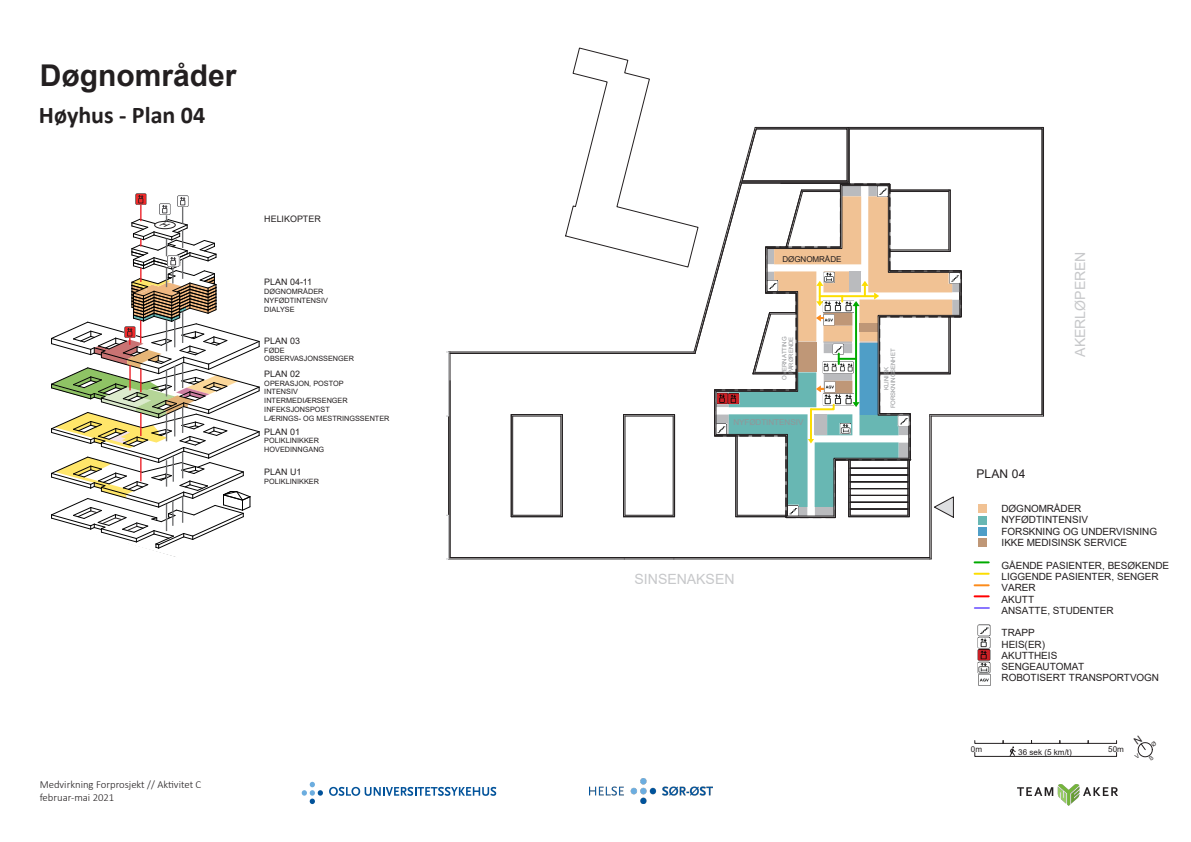
<style>
.page{position:relative;width:1191px;height:842px;background:#fff}
.page>*{position:absolute;margin:0;border:0;box-sizing:border-box;transform-origin:0 0}
.t1{font:700 30px "Arial";color:#231f20}
.t2{font:700 24px "Calibri";color:#231f20}
.t3{font:14.1px "Arial";letter-spacing:-.005em;color:#c7c8ca}
.t4{font:12px "Arial";letter-spacing:.005em;color:#231f20}
.t5{font:300 10.7px/12.9px "Calibri";color:#231f20}
.t6{font:9.9px/11.2px "Arial";letter-spacing:-.005em;color:#231f20}
.t7{font:8.9px "Arial";color:#231f20}
.t8{font:8.1px "Arial";color:#231f20}
.t9{font:8.1px "Arial";color:#939598}
.t10{font:7.3px "Arial";color:#231f20}
.t11{font:6px/6.7px "Arial";letter-spacing:-.005em;color:#939598;text-align:right}
</style>
<div class="page">
<img style="left:589px;top:779px;width:123px;height:25px">
<svg style="left:302px;top:782px;width:21px;height:22px"></svg>
<svg style="left:329px;top:787px;width:167px;height:9px"></svg>
<img style="left:1017px;top:784px;width:100px;height:21px">
<hr style="left:929px;top:414px;width:113px;height:1px;background:#231f20">
<hr style="left:931px;top:416px;width:112px;height:1px;background:#231f20">
<hr style="left:1042px;top:129px;width:1px;height:286px;background:#231f20">
<hr style="left:1043px;top:127px;width:1px;height:288px;background:#231f20">
<hr style="left:849px;top:129px;width:193px;height:1px;background:#231f20">
<hr style="left:849px;top:127px;width:193px;height:1px;background:#231f20">
<svg style="left:446px;top:48px;width:516px;height:512px"></svg>
<img style="left:978px;top:625px;width:12px;height:49px">
<svg style="left:979px;top:674px;width:11px;height:12px"></svg>
<div style="left:978px;top:516px;width:8px;height:8px;background:#68b7b3"></div>
<div style="left:978px;top:527px;width:8px;height:9px;background:#4f9ec7"></div>
<div style="left:978px;top:504px;width:8px;height:9px;background:#f1c294"></div>
<div style="left:978px;top:539px;width:8px;height:8px;background:#bf9777"></div>
<svg style="left:1088px;top:740px;width:29px;height:4px"></svg>
<svg style="left:1003px;top:740px;width:57px;height:17px"></svg>
<svg style="left:974px;top:595px;width:14px;height:2px"></svg>
<svg style="left:974px;top:584px;width:14px;height:2px"></svg>
<svg style="left:974px;top:573px;width:14px;height:2px"></svg>
<svg style="left:974px;top:561px;width:14px;height:2px"></svg>
<svg style="left:974px;top:607px;width:15px;height:2px"></svg>
<svg style="left:51px;top:194px;width:209px;height:363px"></svg>
<svg style="left:1137px;top:742px;width:16px;height:16px"></svg>
<p class="t1" style="left:40px;top:54px;width:198px">Døgnområder</p>
<p class="t2" style="left:39px;top:98px;width:168px">Høyhus - Plan 04</p>
<p class="t7" style="left:264px;top:212px;width:58px">HELIKOPTER</p>
<p class="t7" style="left:264px;top:276px;width:49px">PLAN 04-11</p>
<p class="t10" style="left:264px;top:286px;width:61px">DØGNOMRÅDER</p>
<p class="t10" style="left:264px;top:295px;width:65px">NYFØDTINTENSIV</p>
<p class="t10" style="left:264px;top:304px;width:32px">DIALYSE</p>
<p class="t7" style="left:264px;top:335px;width:37px">PLAN 03</p>
<p class="t10" style="left:264px;top:345px;width:22px">FØDE</p>
<p class="t10" style="left:264px;top:354px;width:91px">OBSERVASJONSSENGER</p>
<p class="t7" style="left:264px;top:368px;width:37px">PLAN 02</p>
<p class="t10" style="left:264px;top:378px;width:81px">OPERASJON, POSTOP</p>
<p class="t10" style="left:264px;top:387px;width:35px">INTENSIV</p>
<p class="t10" style="left:264px;top:396px;width:85px">INTERMEDIÆRSENGER</p>
<p class="t10" style="left:264px;top:404px;width:67px">INFEKSJONSPOST</p>
<p class="t10" style="left:264px;top:413px;width:127px">LÆRINGS- OG MESTRINGSSENTER</p>
<p class="t7" style="left:264px;top:425px;width:37px">PLAN 01</p>
<p class="t10" style="left:264px;top:436px;width:56px">POLIKLINIKKER</p>
<p class="t10" style="left:264px;top:444px;width:61px">HOVEDINNGANG</p>
<p class="t7" style="left:264px;top:466px;width:39px">PLAN U1</p>
<p class="t10" style="left:264px;top:476px;width:56px">POLIKLINIKKER</p>
<p class="t5" style="left:40px;top:778px;width:163px">Medvirkning Forprosjekt // Aktivitet C februar-mai 2021</p>
<p class="t8" style="left:782px;top:253px;width:61px">DØGNOMRÅDE</p>
<p class="t11" style="left:781px;top:380px;width:44px;rotate:-90deg">OVERNATTING<br>PÅRØRENDE</p>
<p class="t9" style="left:733px;top:417px;width:72px">NYFØDTINTENSIV</p>
<p class="t11" style="left:883px;top:408px;width:61px;text-align:center;rotate:-90deg">KLINISK<br>FORSKNINGSENHET</p>
<p class="t3" style="left:634px;top:570px;width:101px">SINSENAKSEN</p>
<p class="t4" style="left:976px;top:465px;width:50px">PLAN 04</p>
<p class="t3" style="left:1070px;top:357px;width:107px;rotate:-90deg">AKERLØPEREN</p>
<p class="t6" style="left:1001px;top:503px;width:157px">DØGNOMRÅDER<br>NYFØDTINTENSIV<br>FORSKNING OG UNDERVISNING<br>IKKE MEDISINSK SERVICE</p>
<p class="t6" style="left:1001px;top:560px;width:169px">GÅENDE PASIENTER, BESØKENDE<br>LIGGENDE PASIENTER, SENGER<br>VARER<br>AKUTT<br>ANSATTE, STUDENTER</p>
<p class="t6" style="left:1001px;top:627px;width:159px">TRAPP<br>HEIS(ER)<br>AKUTTHEIS<br>SENGEAUTOMAT<br>ROBOTISERT TRANSPORTVOGN</p>
<p class="t8" style="left:1121px;top:574px;width:13px">0m</p>
<p class="t8" style="left:971px;top:743px;width:13px">0m</p>
<p class="t8" style="left:1108px;top:743px;width:17px">50m</p>
<p class="t8" style="left:1018px;top:747px;width:55px">36 sek (5 km/t)</p>
</div>
